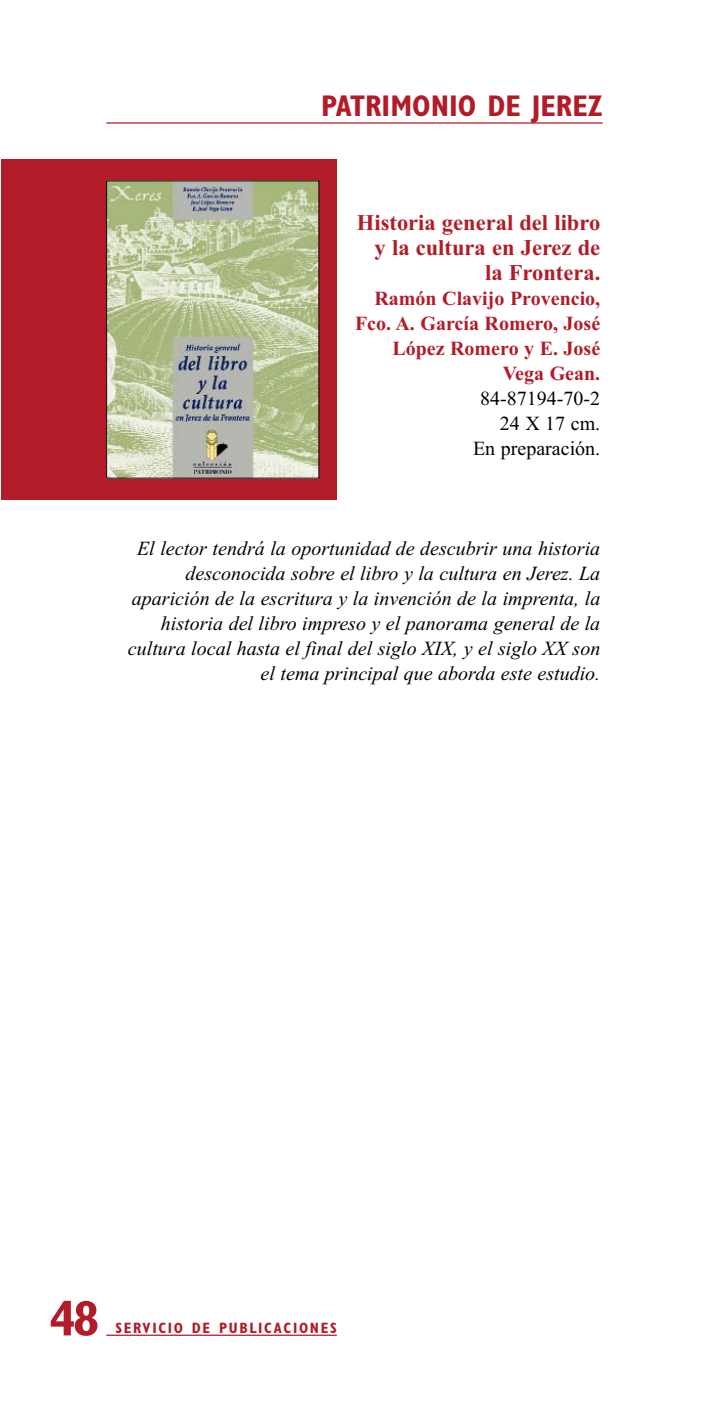
<style>
.page{position:relative;width:708px;height:1418px;background:#fff}
.page>*{position:absolute;margin:0;border:0;box-sizing:border-box;transform-origin:0 0}
.t1{font:700 condensed 50px "Gill Sans";color:#b21b27}
.t2{font:700 condensed 30px "Gill Sans";color:#b21b27}
.t3{font:700 22.5px/25px "Times New Roman";color:#b21b27;text-align:right}
.t4{font:italic 20px/25px "Times New Roman";color:#000;text-align:right}
.t5{font:700 20px/25px "Times New Roman";color:#b21b27;text-align:right}
.t6{font:20px/25px "Times New Roman";color:#000;text-align:right}
.t7{font:700 condensed 15px "Gill Sans";letter-spacing:.11em;color:#b21b27}
</style>
<div class="page">
<hr style="left:106px;top:1334px;width:231px;height:1px;background:#b21b27">
<hr style="left:106px;top:122px;width:496px;height:2px;background:#b21b27">
<div style="left:1px;top:160px;width:336px;height:340px;background:#b21b27"></div>
<img style="left:108px;top:183px;width:209px;height:293px">
<h2 class="t2" style="left:321px;top:96px;width:283px">PATRIMONIO DE JEREZ</h2>
<p class="t3" style="left:357px;top:212px;width:245px">Historia general del libro y la cultura en Jerez de la Frontera.</p>
<p class="t5" style="left:355px;top:288px;width:247px">Ramón Clavijo Provencio,<br>Fco. A. García Romero, José<br>López Romero y E. José<br>Vega Gean.</p>
<p class="t6" style="left:473px;top:387px;width:129px">84-87194-70-2<br>24 X 17 cm.<br>En preparación.</p>
<p class="t4" style="left:128px;top:537px;width:474px">El lector tendrá la oportunidad de descubrir una historia desconocida sobre el libro y la cultura en Jerez. La aparición de la escritura y la invención de la imprenta, la historia del libro impreso y el panorama general de la cultura local hasta el final del siglo XIX, y el siglo XX son el tema principal que aborda este estudio.</p>
<h1 class="t1" style="left:50px;top:1301px;width:51px">48</h1>
<p class="t7" style="left:115px;top:1322px;width:223px">SERVICIO DE PUBLICACIONES</p>
</div>
